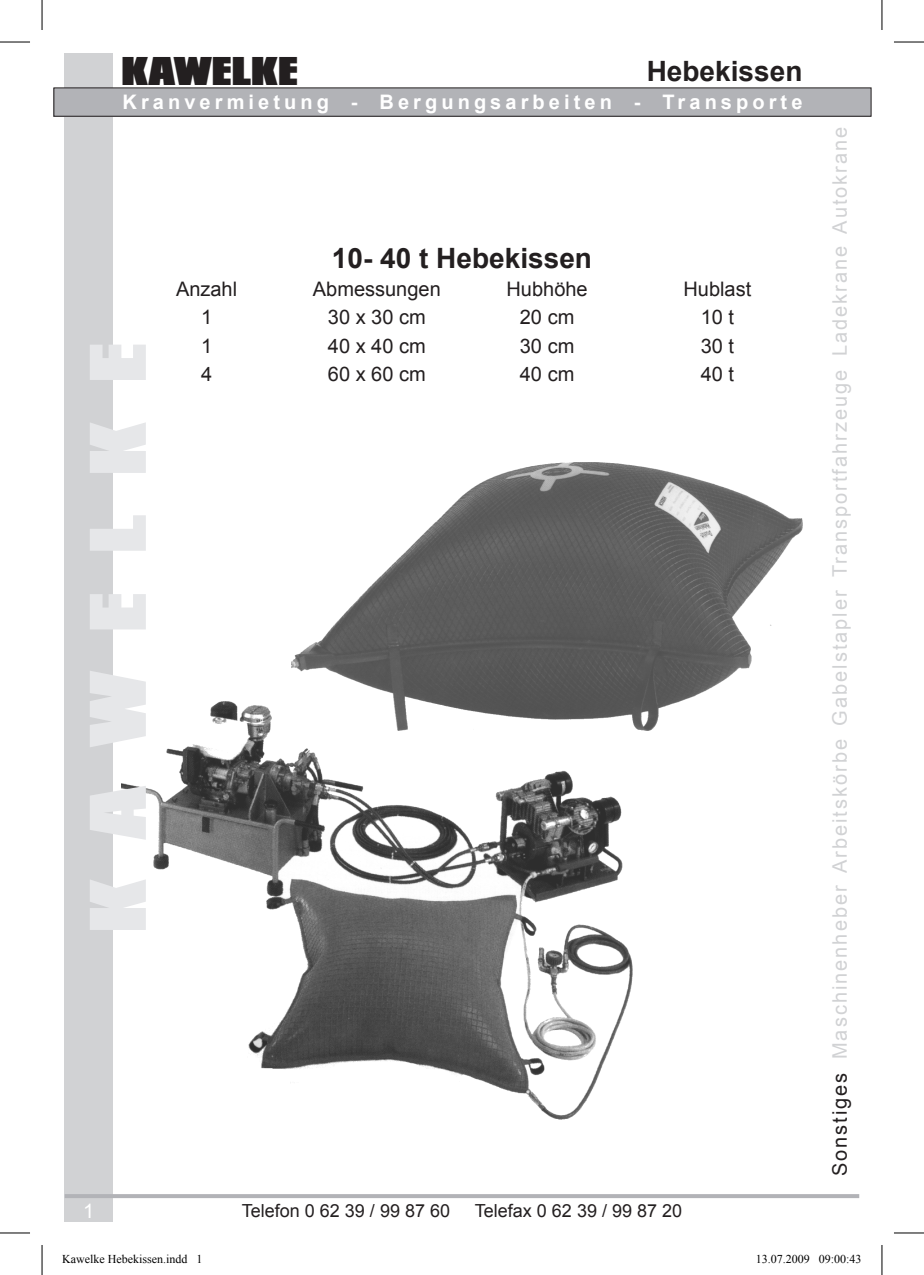
<style>
.page{position:relative;width:924px;height:1275px;background:#fff}
.page>*{position:absolute;margin:0;border:0;box-sizing:border-box;transform-origin:0 0}
.t1{font:900 84px "Compacta D";color:#e6e7e9}
.t2{font:900 42px "Compacta D";color:#231f20}
.t3{font:700 28px "Arial";color:#231f20}
.t4{font:20px "Arial";letter-spacing:.1em;color:#d1d2d4}
.t5{font:20px "Arial";color:#231f20}
.t6{font:700 20px "Arial";letter-spacing:.205em;color:#fff}
.t7{font:20px "Arial";color:#fff}
.t8{font:18px "Arial";color:#231f20}
.t9{font:12px "Times New Roman";color:#000}
.s1{color:#231f20}
</style>
<div class="page">
<div style="left:65px;top:53px;width:48px;height:1168px;background:#d1d2d4"></div>
<div style="left:54px;top:88px;width:816px;height:28px;background:#b2b3b7"></div>
<div style="left:53px;top:87px;width:818px;height:30px;border:1px solid #231f20"></div>
<hr style="left:65px;top:1194px;width:793px;height:4px;background:#b2b3b7">
<img style="left:121px;top:701px;width:511px;height:418px">
<img style="left:291px;top:463px;width:511px;height:268px">
<hr style="left:0;top:42px;width:30px;height:1px;background:#000">
<hr style="left:893px;top:42px;width:30px;height:1px;background:#000">
<hr style="left:0;top:1232px;width:30px;height:1px;background:#000">
<hr style="left:893px;top:1232px;width:30px;height:1px;background:#000">
<hr style="left:42px;top:0;width:1px;height:30px;background:#000">
<hr style="left:42px;top:1245px;width:1px;height:30px;background:#000">
<hr style="left:881px;top:0;width:1px;height:30px;background:#000">
<hr style="left:881px;top:1245px;width:1px;height:30px;background:#000">
<h2 class="t2" style="left:121px;top:48px;width:178px">KAWELKE</h2>
<h3 class="t3" style="left:646px;top:52px;width:157px">Hebekissen</h3>
<p class="t6" style="left:122px;top:89px;width:681px">Kranvermietung - Bergungsarbeiten - Transporte</p>
<h1 class="t1" style="left:71px;top:932px;width:591px;rotate:-90deg">K A W E L K E</h1>
<h3 class="t3" style="left:332px;top:239px;width:261px">10- 40 t Hebekissen</h3>
<p class="t5" style="left:176px;top:276px;width:63px">Anzahl</p>
<p class="t5" style="left:313px;top:276px;width:129px">Abmessungen</p>
<p class="t5" style="left:506px;top:276px;width:83px">Hubhöhe</p>
<p class="t5" style="left:683px;top:276px;width:69px">Hublast</p>
<p class="t5" style="left:201px;top:304px;width:13px">1</p>
<p class="t5" style="left:328px;top:304px;width:99px">30 x 30 cm</p>
<p class="t5" style="left:519px;top:304px;width:56px">20 cm</p>
<p class="t5" style="left:700px;top:304px;width:35px">10 t</p>
<p class="t5" style="left:201px;top:332px;width:13px">1</p>
<p class="t5" style="left:328px;top:332px;width:99px">40 x 40 cm</p>
<p class="t5" style="left:519px;top:332px;width:56px">30 cm</p>
<p class="t5" style="left:700px;top:332px;width:35px">30 t</p>
<p class="t5" style="left:201px;top:361px;width:13px">4</p>
<p class="t5" style="left:328px;top:361px;width:99px">60 x 60 cm</p>
<p class="t5" style="left:519px;top:361px;width:56px">40 cm</p>
<p class="t5" style="left:700px;top:361px;width:35px">40 t</p>
<p class="t7" style="left:83px;top:1197px;width:13px">1</p>
<p class="t8" style="left:242px;top:1198px;width:210px">Telefon 0 62 39 / 99 87 60</p>
<p class="t8" style="left:474px;top:1198px;width:209px">Telefax 0 62 39 / 99 87 20</p>
<p class="t4" style="left:826px;top:1176px;width:1051px;rotate:-90deg"><span class="s1">Sonstiges</span> Maschinenheber Arbeitskörbe Gabelstapler Transportfahrzeuge Ladekrane Autokrane</p>
<p class="t9" style="left:62px;top:1250px;width:142px">Kawelke Hebekissen.indd 1</p>
<p class="t9" style="left:755px;top:1250px;width:107px">13.07.2009 09:00:43</p>
</div>
